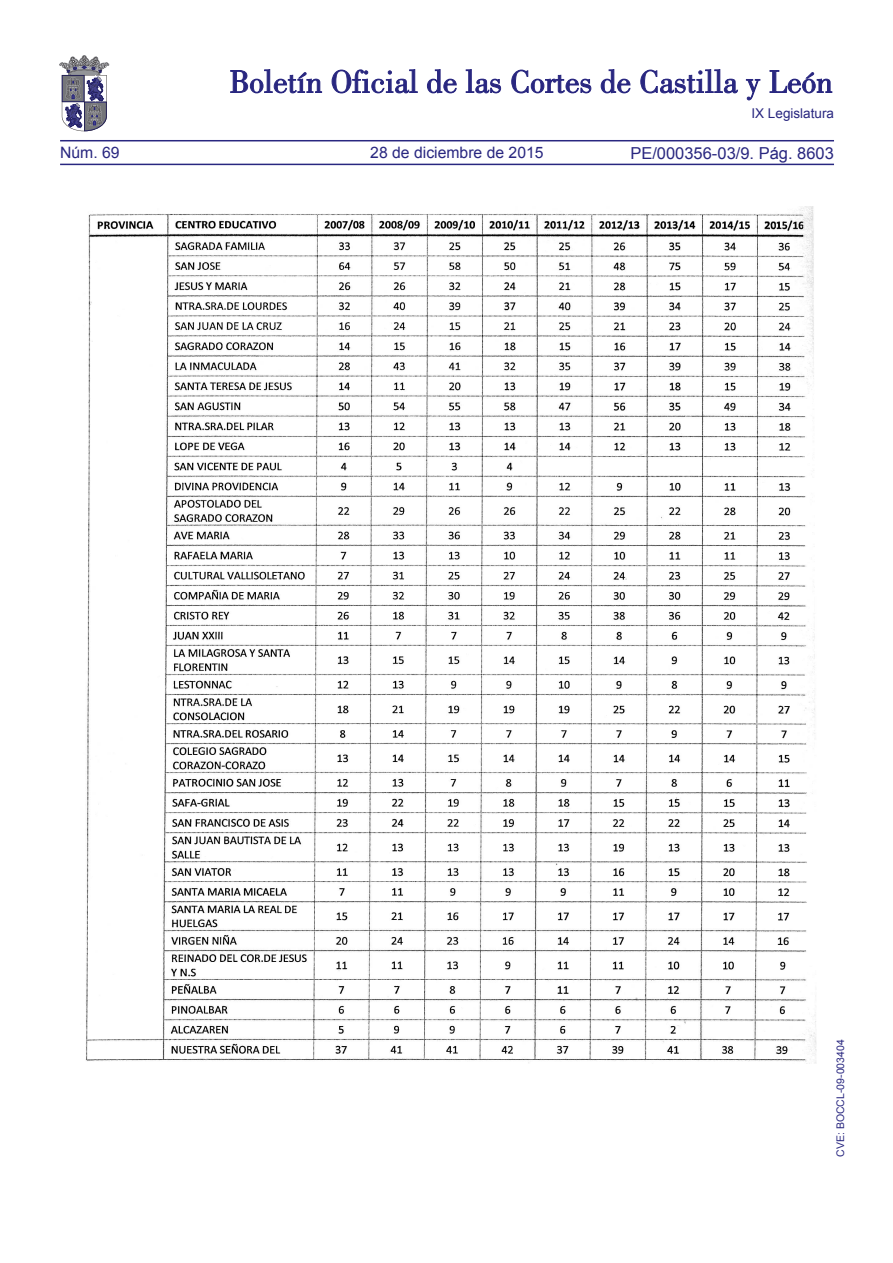
<style>
.page{position:relative;width:893px;height:1263px;background:#fff}
.page>*{position:absolute;margin:0;border:0;box-sizing:border-box;transform-origin:0 0}
.t1{font:16.5px "Arial";color:#292780}
.t2{font:15.75px "Arial";color:#292780}
.t3{font:13.5px "Arial";color:#292780}
.TEXTO_NORMAL{font:10.5px "Arial";color:#292780}
</style>
<div class="page">
<hr style="left:60px;top:164px;width:774px;height:1px;background:#292780">
<hr style="left:60px;top:140px;width:774px;height:1px;background:#292780">
<svg style="left:230px;top:69px;width:92px;height:24px"></svg>
<svg style="left:332px;top:69px;width:86px;height:24px"></svg>
<svg style="left:427px;top:69px;width:30px;height:24px"></svg>
<svg style="left:466px;top:69px;width:35px;height:24px"></svg>
<svg style="left:511px;top:70px;width:80px;height:23px"></svg>
<svg style="left:601px;top:69px;width:29px;height:24px"></svg>
<svg style="left:640px;top:69px;width:98px;height:24px"></svg>
<svg style="left:746px;top:79px;width:14px;height:21px"></svg>
<svg style="left:770px;top:70px;width:62px;height:23px"></svg>
<svg style="left:60px;top:55px;width:49px;height:76px"></svg>
<img style="left:86px;top:207px;width:731px;height:857px">
<p class="t2" style="left:60px;top:142px;width:61px">Núm. 69</p>
<p class="t2" style="left:370px;top:142px;width:175px">28 de diciembre de 2015</p>
<p class="t3" style="left:751px;top:105px;width:84px">IX Legislatura</p>
<p class="t1" style="left:630px;top:142px;width:205px">PE/000356‑03/9. Pág. 8603</p>
<p class="TEXTO_NORMAL" style="left:834px;top:1157px;width:119px;rotate:-90deg">CVE: BOCCL-09-003404</p>
</div>
